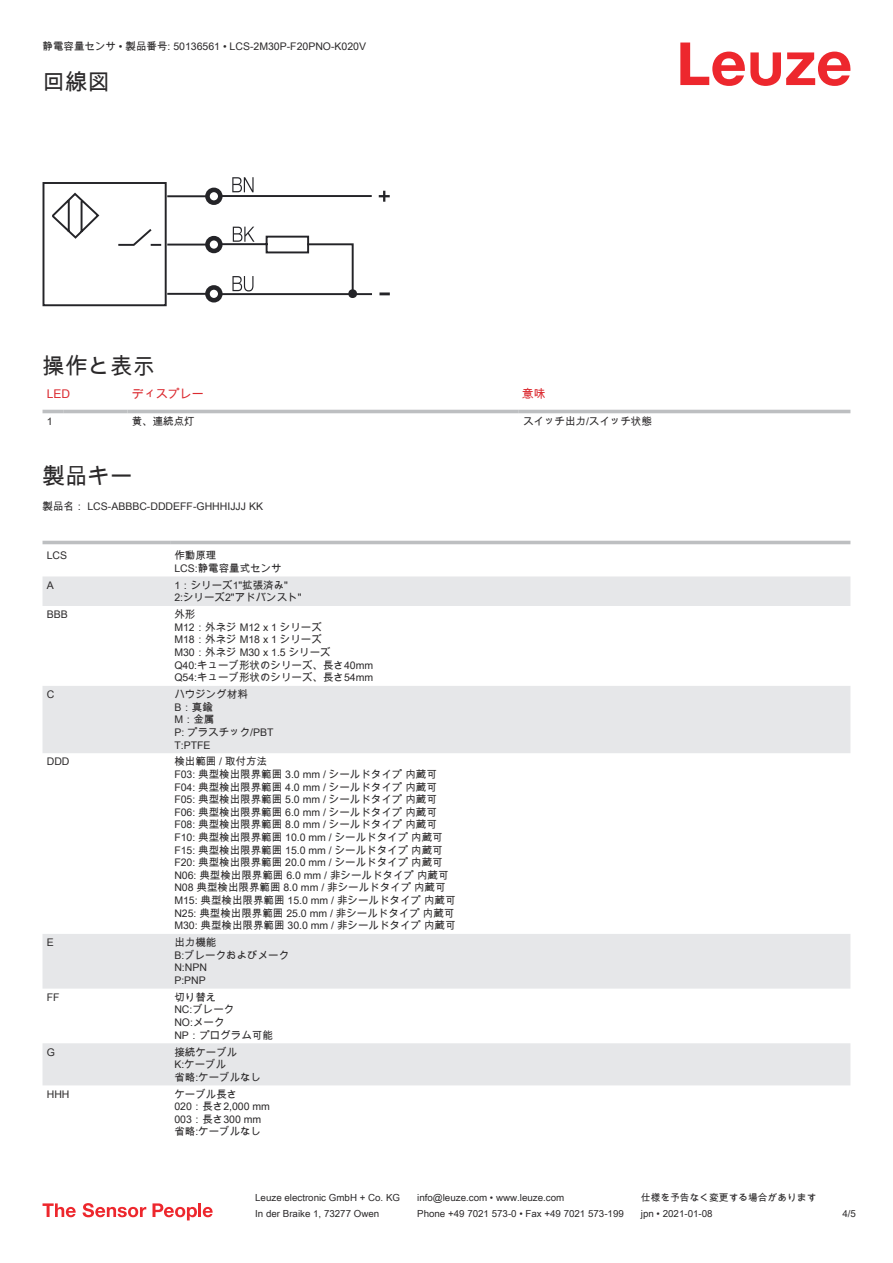
<style>
.page{position:relative;width:893px;height:1263px;background:#fff}
.page>*{position:absolute;margin:0;border:0;box-sizing:border-box;transform-origin:0 0}
.t1{font:22.5px "Arial Unicode MS";color:#2b292a}
.t2{font:12px "Arial Unicode MS";color:#db2a30}
.t3{font:10.5px/12.6px "Arial Unicode MS";color:#2b292a}
.t4{font:9.75px "Arial Unicode MS";color:#2b292a}
</style>
<div class="page">
<svg style="left:680px;top:43px;width:170px;height:43px"></svg>
<div style="left:43px;top:409px;width:807px;height:5px;background:#ececed"></div>
<hr style="left:43px;top:410px;width:21px;height:3px;background:#bdbfc1">
<hr style="left:64px;top:410px;width:64px;height:3px;background:#bdbfc1">
<hr style="left:128px;top:410px;width:391px;height:3px;background:#bdbfc1">
<hr style="left:519px;top:410px;width:331px;height:3px;background:#bdbfc1">
<svg style="left:43px;top:540px;width:807px;height:546px"></svg>
<svg style="left:43px;top:576px;width:807px;height:509px"></svg>
<hr style="left:43px;top:541px;width:127px;height:3px;background:#bdbfc1">
<hr style="left:170px;top:541px;width:680px;height:3px;background:#bdbfc1">
<svg style="left:43px;top:1203px;width:33px;height:14px"></svg>
<svg style="left:83px;top:1203px;width:63px;height:14px"></svg>
<svg style="left:153px;top:1203px;width:44px;height:17px"></svg>
<hr style="left:198px;top:1203px;width:3px;height:14px;background:#ed272d">
<svg style="left:203px;top:1207px;width:10px;height:10px"></svg>
<svg style="left:43px;top:177px;width:347px;height:129px"></svg>
<p class="t3" style="left:43px;top:40px;width:325px">静電容量センサ • 製品番号: 50136561 • LCS-2M30P-F20PNO-K020V</p>
<h1 class="t1" style="left:43px;top:66px;width:69px">回線図</h1>
<h1 class="t1" style="left:43px;top:350px;width:114px">操作と表示</h1>
<p class="t2" style="left:47px;top:385px;width:25px">LED</p>
<p class="t2" style="left:132px;top:385px;width:73px">ディスプレー</p>
<p class="t2" style="left:522px;top:385px;width:25px">意味</p>
<p class="t3" style="left:47px;top:415px;width:7px">1</p>
<p class="t3" style="left:132px;top:415px;width:64px">黄、連続点灯</p>
<p class="t3" style="left:523px;top:415px;width:130px">スイッチ出力/スイッチ状態</p>
<h1 class="t1" style="left:43px;top:460px;width:91px">製品キー</h1>
<p class="t3" style="left:43px;top:500px;width:222px">製品名： LCS-ABBBC-DDDEFF-GHHHIJJJ KK</p>
<p class="t3" style="left:47px;top:549px;width:22px">LCS</p>
<p class="t3" style="left:174px;top:549px;width:109px">作動原理<br>LCS:静電容量式センサ</p>
<p class="t3" style="left:47px;top:578px;width:9px">A</p>
<p class="t3" style="left:174px;top:578px;width:129px">1：シリーズ1"拡張済み"<br>2:シリーズ2"アドバンスト"</p>
<p class="t3" style="left:47px;top:608px;width:23px">BBB</p>
<p class="t3" style="left:174px;top:608px;width:200px">外形<br>M12：外ネジ M12 x 1 シリーズ<br>M18：外ネジ M18 x 1 シリーズ<br>M30：外ネジ M30 x 1.5 シリーズ<br>Q40:キューブ形状のシリーズ、長さ40mm<br>Q54:キューブ形状のシリーズ、長さ54mm</p>
<p class="t3" style="left:47px;top:688px;width:9px">C</p>
<p class="t3" style="left:174px;top:688px;width:101px">ハウジング材料<br>B：真鍮<br>M：金属<br>P: プラスチック/PBT<br>T:PTFE</p>
<p class="t3" style="left:47px;top:755px;width:24px">DDD</p>
<p class="t3" style="left:174px;top:755px;width:283px">検出範囲 / 取付方法<br>F03: 典型検出限界範囲 3.0 mm / シールドタイプ 内蔵可<br>F04: 典型検出限界範囲 4.0 mm / シールドタイプ 内蔵可<br>F05: 典型検出限界範囲 5.0 mm / シールドタイプ 内蔵可<br>F06: 典型検出限界範囲 6.0 mm / シールドタイプ 内蔵可<br>F08: 典型検出限界範囲 8.0 mm / シールドタイプ 内蔵可<br>F10: 典型検出限界範囲 10.0 mm / シールドタイプ 内蔵可<br>F15: 典型検出限界範囲 15.0 mm / シールドタイプ 内蔵可<br>F20: 典型検出限界範囲 20.0 mm / シールドタイプ 内蔵可<br>N06: 典型検出限界範囲 6.0 mm / 非シールドタイプ 内蔵可<br>N08 典型検出限界範囲 8.0 mm / 非シールドタイプ 内蔵可<br>M15: 典型検出限界範囲 15.0 mm / 非シールドタイプ 内蔵可<br>N25: 典型検出限界範囲 25.0 mm / 非シールドタイプ 内蔵可<br>M30: 典型検出限界範囲 30.0 mm / 非シールドタイプ 内蔵可</p>
<p class="t3" style="left:47px;top:936px;width:9px">E</p>
<p class="t3" style="left:174px;top:936px;width:116px">出力機能<br>B:ブレークおよびメーク<br>N:NPN<br>P:PNP</p>
<p class="t3" style="left:47px;top:990px;width:14px">FF</p>
<p class="t3" style="left:174px;top:990px;width:100px">切り替え<br>NC:ブレーク<br>NO:メーク<br>NP：プログラム可能</p>
<p class="t3" style="left:47px;top:1045px;width:10px">G</p>
<p class="t3" style="left:174px;top:1045px;width:88px">接続ケーブル<br>K:ケーブル<br>省略:ケーブルなし</p>
<p class="t3" style="left:47px;top:1087px;width:24px">HHH</p>
<p class="t3" style="left:174px;top:1087px;width:97px">ケーブル長さ<br>020：長さ2,000 mm<br>003：長さ300 mm省略:ケーブルなし</p>
<p class="t4" style="left:255px;top:1191px;width:146px">Leuze electronic GmbH + Co. KG</p>
<p class="t4" style="left:417px;top:1191px;width:149px">info@leuze.com • www.leuze.com</p>
<p class="t4" style="left:641px;top:1191px;width:177px">仕様を予告なく変更する場合があります</p>
<p class="t4" style="left:255px;top:1206px;width:126px">In der Braike 1, 73277 Owen</p>
<p class="t4" style="left:417px;top:1206px;width:208px">Phone +49 7021 573-0 • Fax +49 7021 573-199</p>
<p class="t4" style="left:641px;top:1206px;width:73px">jpn • 2021-01-08</p>
<p class="t4" style="left:842px;top:1206px;width:15px">4 /5</p>
</div>
